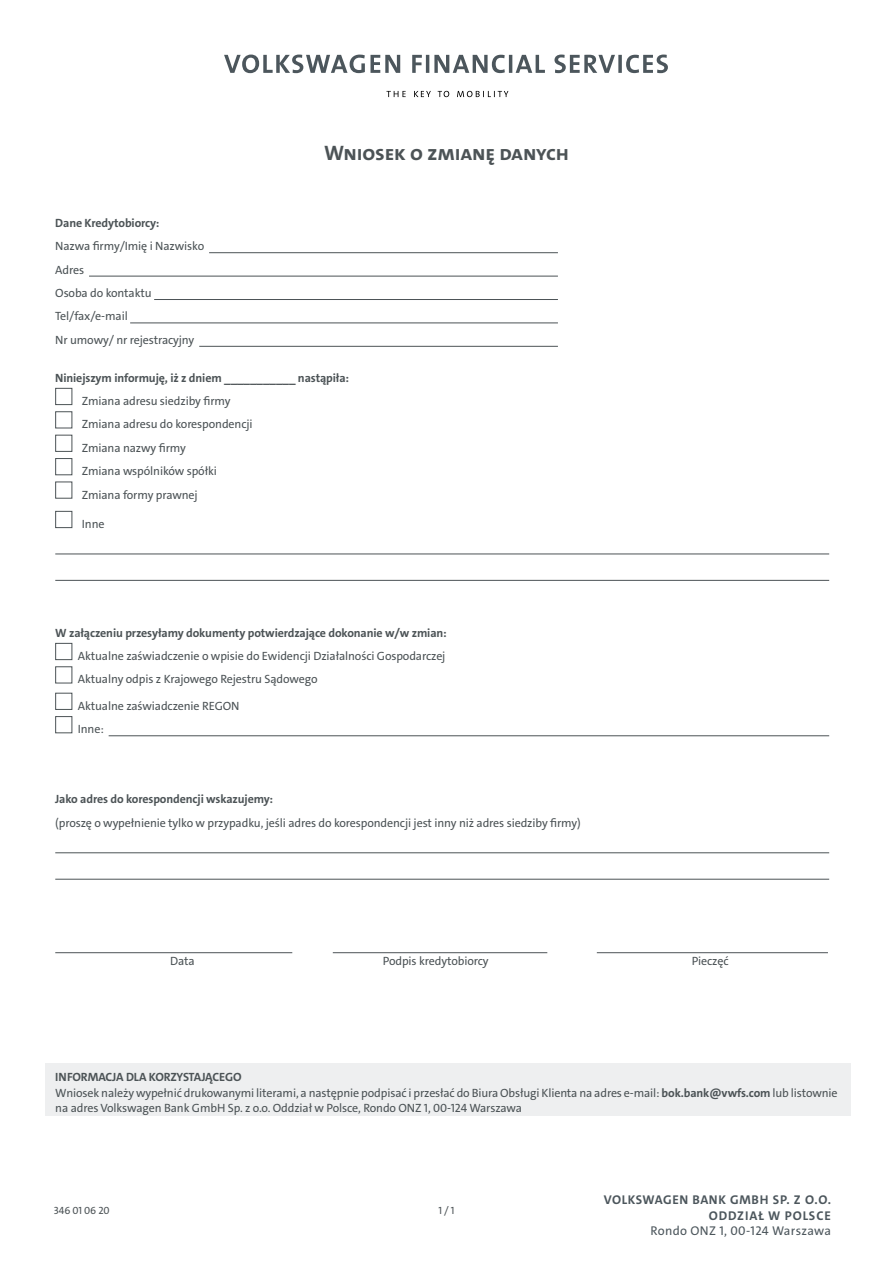
<style>
.page{position:relative;width:893px;height:1263px;background:#fff}
.page>*{position:absolute;margin:0;border:0;box-sizing:border-box;transform-origin:0 0}
.paragraf{font:700 21px "The Sans C4 s";letter-spacing:-.01em;color:#4c5356}
.t1{font:700 12.75px/15.3px "The Sans C4 s";letter-spacing:.05em;color:#4c565c;text-align:right}
.t2{font:12.75px "The Sans C4 s";letter-spacing:.025em;color:#4c565c}
.copy{font:12px "The Sans C4 s";letter-spacing:-.01em;color:#4c5356}
.akapit_level_1{font:12px/14.4px "The Sans C4 s";letter-spacing:-.01em;color:#4c5356}
.akapit_level_1-2{font:700 12px "The Sans C4 s";letter-spacing:-.01em;color:#4c5356}
.t3{font:10.5px "The Sans C4 s";letter-spacing:-.01em;color:#4c5356}
.s1{font-weight:700}
</style>
<div class="page">
<div style="left:45px;top:1063px;width:805px;height:53px;background:#eeeff0"></div>
<hr style="left:209px;top:252px;width:349px;height:1px;background:#4c5356">
<hr style="left:89px;top:276px;width:469px;height:1px;background:#4c5356">
<hr style="left:154px;top:299px;width:404px;height:1px;background:#4c5356">
<hr style="left:130px;top:322px;width:428px;height:1px;background:#4c5356">
<hr style="left:199px;top:346px;width:359px;height:1px;background:#4c5356">
<hr style="left:55px;top:553px;width:774px;height:1px;background:#4c5356">
<hr style="left:55px;top:580px;width:774px;height:1px;background:#4c5356">
<svg style="left:55px;top:388px;width:18px;height:17px"></svg>
<svg style="left:55px;top:411px;width:18px;height:41px"></svg>
<svg style="left:55px;top:458px;width:18px;height:17px"></svg>
<svg style="left:55px;top:481px;width:18px;height:18px"></svg>
<svg style="left:55px;top:511px;width:18px;height:17px"></svg>
<hr style="left:109px;top:735px;width:720px;height:1px;background:#4c5356">
<svg style="left:55px;top:643px;width:18px;height:17px"></svg>
<svg style="left:55px;top:666px;width:18px;height:18px"></svg>
<svg style="left:55px;top:692px;width:18px;height:18px"></svg>
<svg style="left:55px;top:716px;width:18px;height:17px"></svg>
<hr style="left:55px;top:852px;width:774px;height:1px;background:#4c5356">
<hr style="left:55px;top:879px;width:774px;height:1px;background:#4c5356">
<hr style="left:55px;top:952px;width:237px;height:1px;background:#4c5356">
<hr style="left:333px;top:952px;width:214px;height:1px;background:#4c5356">
<hr style="left:597px;top:952px;width:231px;height:1px;background:#4c5356">
<svg style="left:386px;top:91px;width:122px;height:6px"></svg>
<svg style="left:224px;top:55px;width:444px;height:18px"></svg>
<p class="paragraf" style="left:324px;top:140px;width:246px">Wniosek o zmianę danych</p>
<p class="akapit_level_1-2" style="left:55px;top:215px;width:106px">Dane Kredytobiorcy:</p>
<p class="akapit_level_1" style="left:55px;top:239px;width:150px">Nazwa firmy/Imię i Nazwisko</p>
<p class="akapit_level_1" style="left:55px;top:262px;width:30px">Adres</p>
<p class="akapit_level_1" style="left:55px;top:286px;width:98px">Osoba do kontaktu</p>
<p class="akapit_level_1" style="left:55px;top:309px;width:74px">Tel/fax/e-mail</p>
<p class="akapit_level_1" style="left:55px;top:333px;width:141px">Nr umowy/ nr rejestracyjny</p>
<p class="akapit_level_1-2" style="left:55px;top:370px;width:295px">Niniejszym informuję, iż z dniem ___________ nastąpiła:</p>
<p class="copy" style="left:82px;top:393px;width:150px">Zmiana adresu siedziby firmy</p>
<p class="copy" style="left:82px;top:417px;width:172px">Zmiana adresu do korespondencji</p>
<p class="copy" style="left:82px;top:440px;width:105px">Zmiana nazwy firmy</p>
<p class="copy" style="left:82px;top:463px;width:137px">Zmiana wspólników spółki</p>
<p class="copy" style="left:82px;top:487px;width:117px">Zmiana formy prawnej</p>
<p class="copy" style="left:82px;top:516px;width:24px">Inne</p>
<p class="akapit_level_1-2" style="left:55px;top:625px;width:393px">W załączeniu przesyłamy dokumenty potwierdzające dokonanie w/w zmian:</p>
<p class="copy" style="left:78px;top:648px;width:369px">Aktualne zaświadczenie o wpisie do Ewidencji Działalności Gospodarczej</p>
<p class="copy" style="left:78px;top:672px;width:241px">Aktualny odpis z Krajowego Rejestru Sądowego</p>
<p class="copy" style="left:78px;top:698px;width:163px">Aktualne zaświadczenie REGON</p>
<p class="copy" style="left:78px;top:721px;width:27px">Inne:</p>
<p class="akapit_level_1-2" style="left:55px;top:792px;width:219px">Jako adres do korespondencji wskazujemy:</p>
<p class="copy" style="left:55px;top:815px;width:527px">(proszę o wypełnienie tylko w przypadku, jeśli adres do korespondencji jest inny niż adres siedziby firmy)</p>
<p class="akapit_level_1" style="left:170px;top:953px;width:26px">Data</p>
<p class="akapit_level_1" style="left:383px;top:953px;width:107px">Podpis kredytobiorcy</p>
<p class="akapit_level_1" style="left:692px;top:953px;width:38px">Pieczęć</p>
<p class="akapit_level_1-2" style="left:55px;top:1069px;width:188px">INFORMACJA DLA KORZYSTAJĄCEGO</p>
<p class="akapit_level_1" style="left:55px;top:1086px;width:784px">Wniosek należy wypełnić drukowanymi literami, a następnie podpisać i przesłać do Biura Obsługi Klienta na adres e-mail: <span class="s1">bok.bank@vwfs.com</span> lub listownie na adres Volkswagen Bank GmbH Sp. z o.o. Oddział w Polsce, Rondo ONZ 1, 00-124 Warszawa</p>
<p class="t3" style="left:54px;top:1204px;width:57px">346 01 06 20</p>
<p class="t3" style="left:438px;top:1204px;width:18px">1 / 1</p>
<p class="t1" style="left:604px;top:1192px;width:229px">VOLKSWAGEN BANK GMBH SP. Z O.O.<br>ODDZIAŁ W POLSCE</p>
<p class="t2" style="left:650px;top:1222px;width:182px">Rondo ONZ 1, 00-124 Warszawa</p>
</div>
